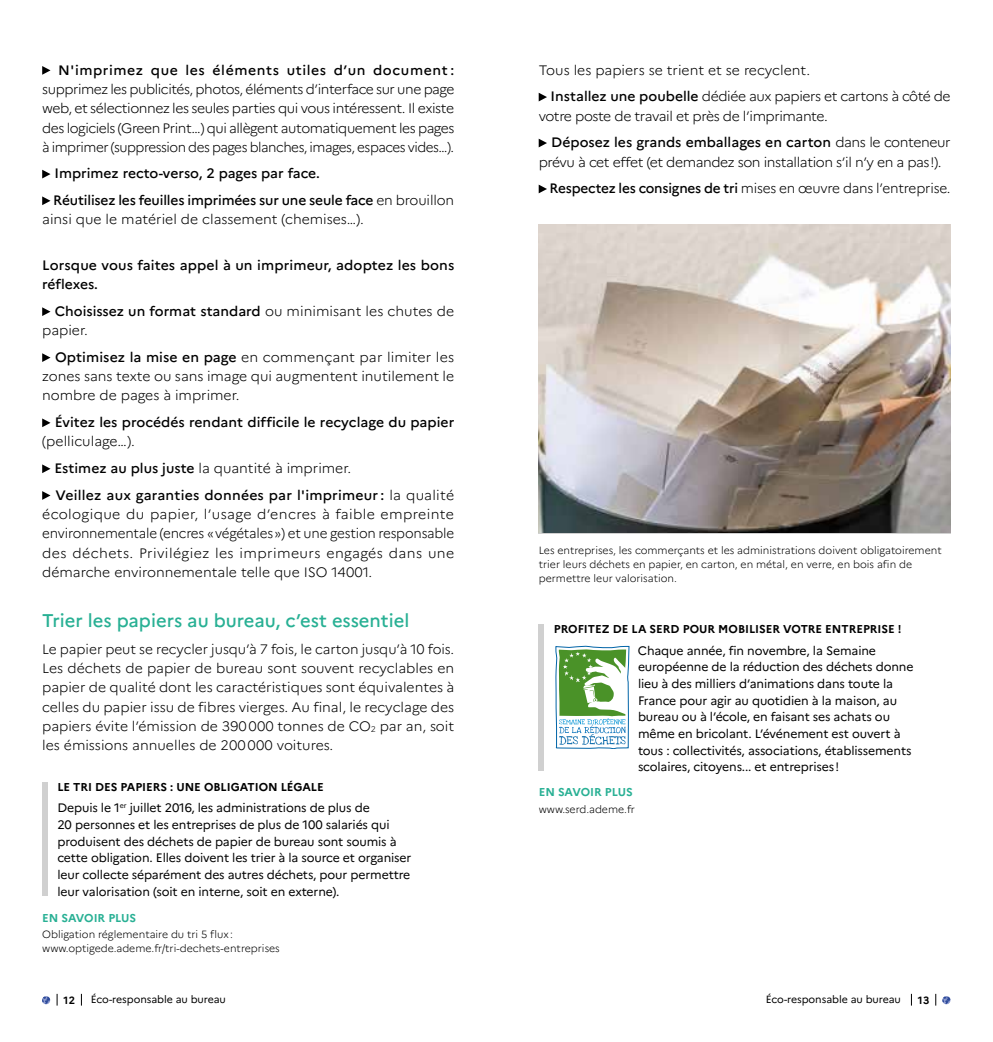
<style>
.page{position:relative;width:993px;height:1042px;background:#fff}
.page>*{position:absolute;margin:0;border:0;box-sizing:border-box;transform-origin:0 0}
.t1{font:500 18.38px "Marianne";color:#28b094}
.t2{font:300 13.65px/19.2px "Marianne";letter-spacing:-.01em;color:#000;text-align:justify}
.t3{font:500 13.65px/26.8px "Marianne";letter-spacing:.005em;color:#000}
.t4{font:300 13.65px/26.8px "Marianne";letter-spacing:-.03em;color:#000}
.t5{font:500 13.65px "Marianne";letter-spacing:.04em;color:#000}
.t6{font:12.25px/16.6px "Marianne";letter-spacing:-.01em;color:#000}
.t7{font:700 11.38px "Marianne";color:#000}
.t8{font:700 11.38px "Marianne";color:#28b094}
.t9{font:300 10.5px/14px "Marianne";color:#000}
.t10{font:10.5px "Marianne";letter-spacing:-.005em;color:#000}
.t11{font:700 10.5px "Marianne";color:#000}
.s1{font-weight:300}
.s2{font-weight:500}
</style>
<div class="page">
<svg style="left:42px;top:996px;width:8px;height:8px"></svg>
<svg style="left:942px;top:996px;width:8px;height:8px"></svg>
<svg style="left:42px;top:66px;width:8px;height:9px"></svg>
<svg style="left:42px;top:170px;width:8px;height:8px"></svg>
<svg style="left:42px;top:196px;width:8px;height:9px"></svg>
<svg style="left:42px;top:307px;width:8px;height:9px"></svg>
<svg style="left:42px;top:353px;width:8px;height:9px"></svg>
<svg style="left:42px;top:418px;width:8px;height:9px"></svg>
<svg style="left:42px;top:464px;width:8px;height:9px"></svg>
<svg style="left:42px;top:491px;width:8px;height:9px"></svg>
<div style="left:42px;top:782px;width:5px;height:114px;background:#d0d0d0"></div>
<svg style="left:538px;top:93px;width:8px;height:8px"></svg>
<svg style="left:538px;top:139px;width:8px;height:8px"></svg>
<svg style="left:538px;top:185px;width:8px;height:8px"></svg>
<img style="left:538px;top:224px;width:412px;height:309px">
<div style="left:538px;top:624px;width:5px;height:147px;background:#d0d0d0"></div>
<svg style="left:555px;top:645px;width:75px;height:104px"></svg>
<p class="t5" style="left:58px;top:62px;width:397px">N'imprimez que les éléments utiles d’un document :</p>
<p class="t2" style="left:42px;top:79px;width:413px">supprimez les publicités, photos, éléments d’interface sur une page web, et sélectionnez les seules parties qui vous intéressent. Il existe des logiciels (Green Print…) qui allègent automatiquement les pages à imprimer (suppression des pages blanches, images, espaces vides…).</p>
<p class="t3" style="left:53px;top:160px;width:402px">Imprimez recto-verso, 2 pages par face.<br>Réutilisez les feuilles imprimées sur une seule face <span class="s1">en brouillon</span></p>
<p class="t2" style="left:42px;top:210px;width:323px">ainsi que le matériel de classement (chemises…).</p>
<p class="t3" style="left:42px;top:255px;width:413px;line-height:19.2px">Lorsque vous faites appel à un imprimeur, adoptez les bons réflexes.</p>
<p class="t2" style="left:42px;top:301px;width:413px;text-indent:12px"><span class="s2">Choisissez un format standard</span> ou minimisant les chutes de papier.</p>
<p class="t2" style="left:42px;top:347px;width:413px;text-indent:13px"><span class="s2">Optimisez la mise en page</span> en commençant par limiter les zones sans texte ou sans image qui augmentent inutilement le nombre de pages à imprimer.</p>
<p class="t3" style="left:55px;top:409px;width:401px">Évitez les procédés rendant difficile le recyclage du papier</p>
<p class="t3" style="left:54px;top:428px;width:401px;text-indent:-12px"><span class="s1">(pelliculage…).<br></span>Estimez au plus juste <span class="s1">la quantité à imprimer.<br></span>Veillez aux garanties données par l'imprimeur : <span class="s1">la qualité</span></p>
<p class="t2" style="left:42px;top:504px;width:413px">écologique du papier, l’usage d’encres à faible empreinte environnementale (encres «végétales») et une gestion responsable des déchets. Privilégiez les imprimeurs engagés dans une démarche environnementale telle que ISO 14001.</p>
<h1 class="t1" style="left:42px;top:609px;width:368px">Trier les papiers au bureau, c’est essentiel</h1>
<p class="t2" style="left:42px;top:639px;width:413px">Le papier peut se recycler jusqu’à 7 fois, le carton jusqu’à 10 fois.<br>Les déchets de papier de bureau sont souvent recyclables en papier de qualité dont les caractéristiques sont équivalentes à celles du papier issu de fibres vierges. Au final, le recyclage des papiers évite l’émission de 390000 tonnes de CO<sub>2</sub> par an, soit les émissions annuelles de 200000 voitures.</p>
<p class="t7" style="left:57px;top:780px;width:268px">LE TRI DES PAPIERS : UNE OBLIGATION LÉGALE</p>
<p class="t6" style="left:57px;top:800px;width:355px">Depuis le 1<sup>er</sup> juillet 2016, les administrations de plus de<br>20 personnes et les entreprises de plus de 100 salariés qui produisent des déchets de papier de bureau sont soumis à cette obligation. Elles doivent les trier à la source et organiser leur collecte séparément des autres déchets, pour permettre leur valorisation (soit en interne, soit en externe).</p>
<p class="t8" style="left:42px;top:910px;width:96px">EN SAVOIR PLUS</p>
<p class="t9" style="left:42px;top:927px;width:239px">Obligation réglementaire du tri 5 flux: www.optigede.ademe.fr/tri-dechets-entreprises</p>
<p class="t2" style="left:550px;top:56px;width:401px;line-height:26.8px;text-indent:-12px">Tous les papiers se trient et se recyclent.<br><span class="s2">Installez une poubelle</span> dédiée aux papiers et cartons à côté de</p>
<p class="t4" style="left:551px;top:102px;width:401px;text-indent:-12px">votre poste de travail et près de l’imprimante.<br><span class="s2">Déposez les grands emballages en carton</span> dans le conteneur</p>
<p class="t4" style="left:549px;top:148px;width:402px;text-indent:-11px">prévu à cet effet (et demandez son installation s’il n’y en a pas!).<br><span class="s2">Respectez les consignes de tri</span> mises en œuvre dans l’entreprise.</p>
<p class="t9" style="left:538px;top:543px;width:404px">Les entreprises, les commerçants et les administrations doivent obligatoirement trier leurs déchets en papier, en carton, en métal, en verre, en bois afin de permettre leur valorisation.</p>
<p class="t7" style="left:553px;top:622px;width:349px">PROFITEZ DE LA SERD POUR MOBILISER VOTRE ENTREPRISE !</p>
<p class="t6" style="left:637px;top:642px;width:277px">Chaque année, fin novembre, la Semaine européenne de la réduction des déchets donne lieu à des milliers d’animations dans toute la France pour agir au quotidien à la maison, au bureau ou à l’école, en faisant ses achats ou même en bricolant. L’événement est ouvert à tous : collectivités, associations, établissements scolaires, citoyens... et entreprises!</p>
<p class="t8" style="left:538px;top:785px;width:96px">EN SAVOIR PLUS</p>
<p class="t9" style="left:538px;top:802px;width:98px">www.serd.ademe.fr</p>
<p class="t11" style="left:63px;top:993px;width:13px">12</p>
<p class="t10" style="left:91px;top:993px;width:137px">Éco-responsable au bureau</p>
<p class="t10" style="left:765px;top:993px;width:137px">Éco-responsable au bureau</p>
<p class="t11" style="left:917px;top:993px;width:13px">13</p>
</div>
